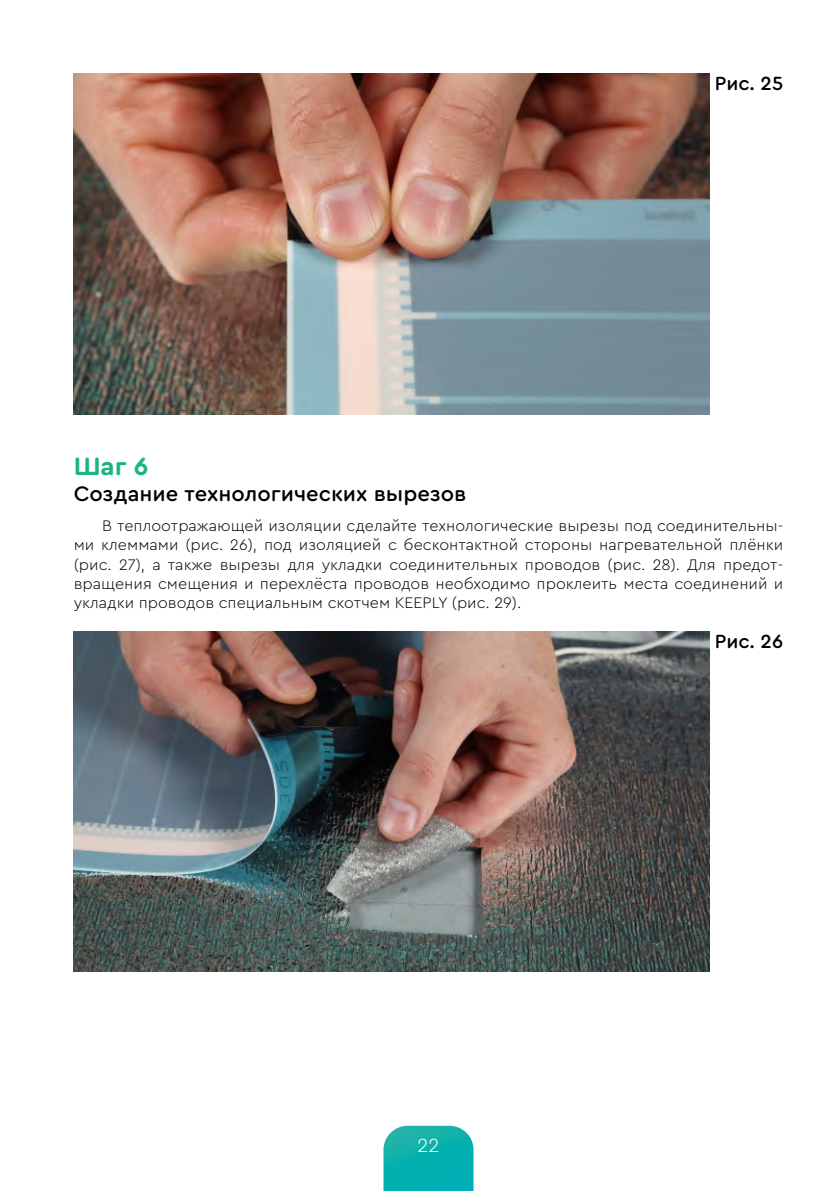
<style>
.page{position:relative;width:840px;height:1191px;background:#fff}
.page>*{position:absolute;margin:0;border:0;box-sizing:border-box;transform-origin:0 0}
.t1{font:700 26px "Cera Round Pro";color:#1cb57f}
.t2{font:500 22px "Cera Round Pro";color:#000}
.t3{font:500 20px "Cera Round Pro";color:#000}
.t4{font:300 20px "Cera Round Pro DEMO";color:#fff}
.t5{font:300 16px/19.2px "Cera Round Pro";color:#000;text-align:justify}
</style>
<div class="page">
<svg style="left:383px;top:1125px;width:90px;height:66px;background:#16b5b2"></svg>
<img style="left:74px;top:74px;width:635px;height:340px">
<img style="left:74px;top:631px;width:635px;height:340px">
<p class="t3" style="left:714px;top:69px;width:70px">Рис. 25</p>
<h1 class="t1" style="left:74px;top:448px;width:76px">Шаг 6</h1>
<h2 class="t2" style="left:74px;top:478px;width:394px">Создание технологических вырезов</h2>
<p class="t5" style="left:74px;top:515px;width:710px;text-indent:28px">В теплоотражающей изоляции сделайте технологические вырезы под соединительны&shy;ми клеммами (рис. 26), под изоляцией с бесконтактной стороны нагревательной плёнки (рис. 27), а также вырезы для укладки соединительных проводов (рис. 28). Для предот&shy;вращения смещения и перехлёста проводов необходимо проклеить места соединений и укладки проводов специальным скотчем KEEPLY (рис. 29).</p>
<p class="t3" style="left:714px;top:627px;width:70px">Рис. 26</p>
<p class="t4" style="left:417px;top:1136px;width:23px">22</p>
</div>
